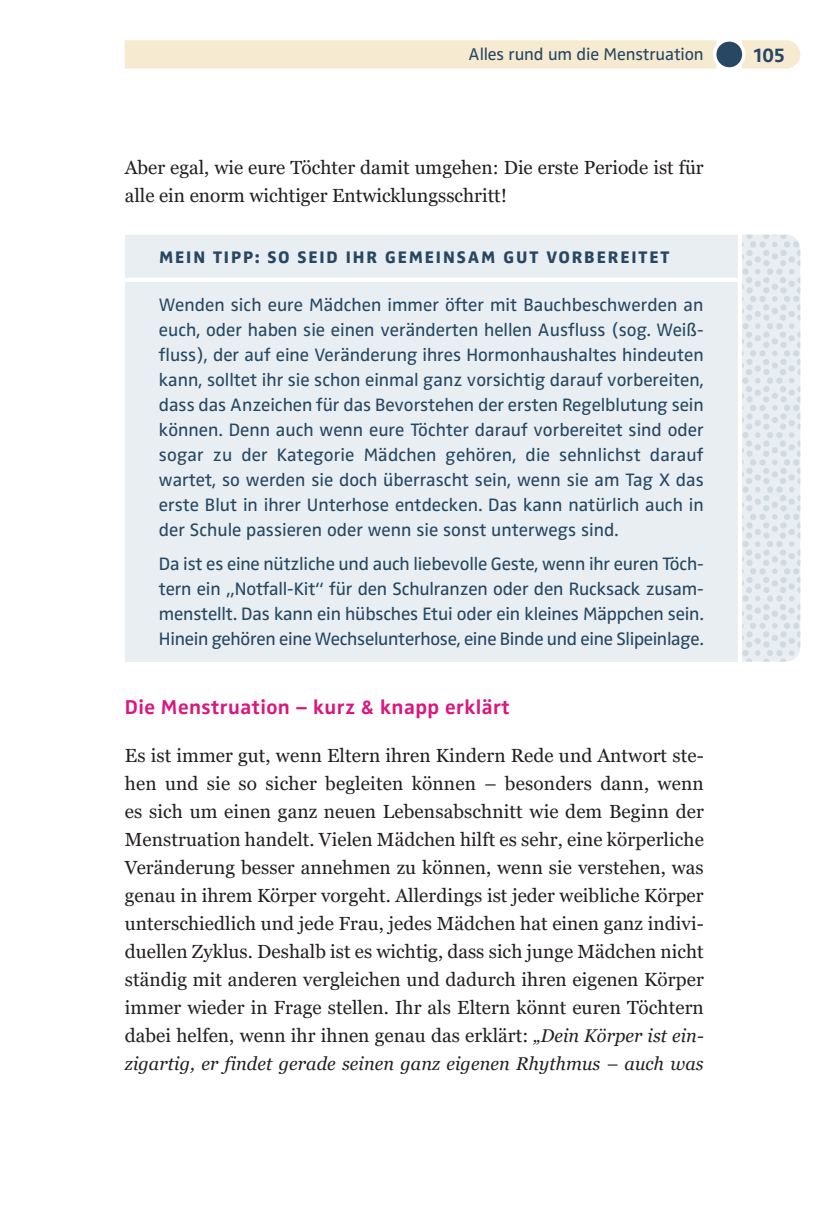
<style>
.page{position:relative;width:823px;height:1219px;background:#fff}
.page>*{position:absolute;margin:0;border:0;box-sizing:border-box;transform-origin:0 0}
.Ueberschrift_3{font:700 20.8px "Zwo Pro";letter-spacing:.02em;color:#d8187e}
.t1{font:700 20.8px "Zwo Pro";color:#274762}
.Grundtext_-_nach_ein{font:19px/28px "Georgia Pro";letter-spacing:.005em;color:#231f20;text-align:justify}
.Grundtext{font:19px/28px "Georgia Pro";color:#231f20}
.Kasten_Anfasser{font:18.6px/25px "Zwo Pro";letter-spacing:-.01em;color:#274762;text-align:justify}
.Grundtext_-_nach_ein-2{font:italic 18.4px "Georgia Pro";letter-spacing:.005em;color:#231f20}
.t2{font:17.6px "Zwo Pro";letter-spacing:-.005em;color:#274762}
.Kasten_Anfasser_Ü{font:800 17.4px "Zwo Pro";letter-spacing:.11em;color:#274762}
.s1{font-style:italic;font-size:18.4px}
</style>
<div class="page">
<div style="left:125px;top:235px;width:612px;height:427px;background:#e8eef1"></div>
<hr style="left:125px;top:278px;width:612px;height:4px;background:#fff">
<img style="left:742px;top:235px;width:57px;height:427px">
<svg style="left:125px;top:40px;width:674px;height:29px;background:#f5ebd2"></svg>
<div style="left:716px;top:42px;width:25px;height:25px;background:#274762;border-radius:50%"></div>
<p class="t2" style="left:468px;top:44px;width:236px">Alles rund um die Menstruation</p>
<p class="t1" style="left:753px;top:42px;width:33px">105</p>
<p class="Grundtext" style="left:125px;top:154px;width:580px">Aber egal, wie eure Töchter damit umgehen: Die erste Periode ist für alle ein enorm wichtiger Entwicklungsschritt!</p>
<p class="Kasten_Anfasser_Ü" style="left:159px;top:247px;width:511px">MEIN TIPP: SO SEID IHR GEMEINSAM GUT VORBEREITET</p>
<p class="Kasten_Anfasser" style="left:159px;top:293px;width:546px">Wenden sich eure Mädchen immer öfter mit Bauchbeschwerden an euch, oder haben sie einen veränderten hellen Ausfluss (sog. Weiß&shy;fluss), der auf eine Veränderung ihres Hormonhaushaltes hindeuten kann, solltet ihr sie schon einmal ganz vorsichtig darauf vorbereiten, dass das Anzeichen für das Bevorstehen der ersten Regelblutung sein können. Denn auch wenn eure Töchter darauf vorbereitet sind oder sogar zu der Kategorie Mädchen gehören, die sehnlichst darauf wartet, so werden sie doch überrascht sein, wenn sie am Tag X das erste Blut in ihrer Unterhose entdecken. Das kann natürlich auch in der Schule passieren oder wenn sie sonst unterwegs sind.</p>
<p class="Kasten_Anfasser" style="left:159px;top:551px;width:546px">Da ist es eine nützliche und auch liebevolle Geste, wenn ihr euren Töch&shy;tern ein „Notfall-Kit“ für den Schulranzen oder den Rucksack zusam&shy;menstellt. Das kann ein hübsches Etui oder ein kleines Mäppchen sein.<br>Hinein gehören eine Wechselunterhose, eine Binde und eine Slipeinlage.</p>
<p class="Ueberschrift_3" style="left:125px;top:695px;width:386px">Die Menstruation – kurz &amp; knapp erklärt</p>
<p class="Grundtext_-_nach_ein" style="left:125px;top:742px;width:580px">Es ist immer gut, wenn Eltern ihren Kindern Rede und Antwort ste&shy;hen und sie so sicher begleiten können – besonders dann, wenn es sich um einen ganz neuen Lebensabschnitt wie dem Beginn der Menstruation handelt. Vielen Mädchen hilft es sehr, eine körperliche Veränderung besser annehmen zu können, wenn sie verstehen, was genau in ihrem Körper vorgeht. Allerdings ist jeder weibliche Körper unterschiedlich und jede Frau, jedes Mädchen hat einen ganz indivi&shy;duellen Zyklus. Deshalb ist es wichtig, dass sich junge Mädchen nicht ständig mit anderen vergleichen und dadurch ihren eigenen Körper immer wieder in Frage stellen. Ihr als Eltern könnt euren Töchtern dabei helfen, wenn ihr ihnen genau das erklärt: <span class="s1">„Dein Körper ist ein-</span></p>
<p class="Grundtext_-_nach_ein-2" style="left:125px;top:1053px;width:580px">zigartig, er findet gerade seinen ganz eigenen Rhythmus – auch was</p>
</div>
